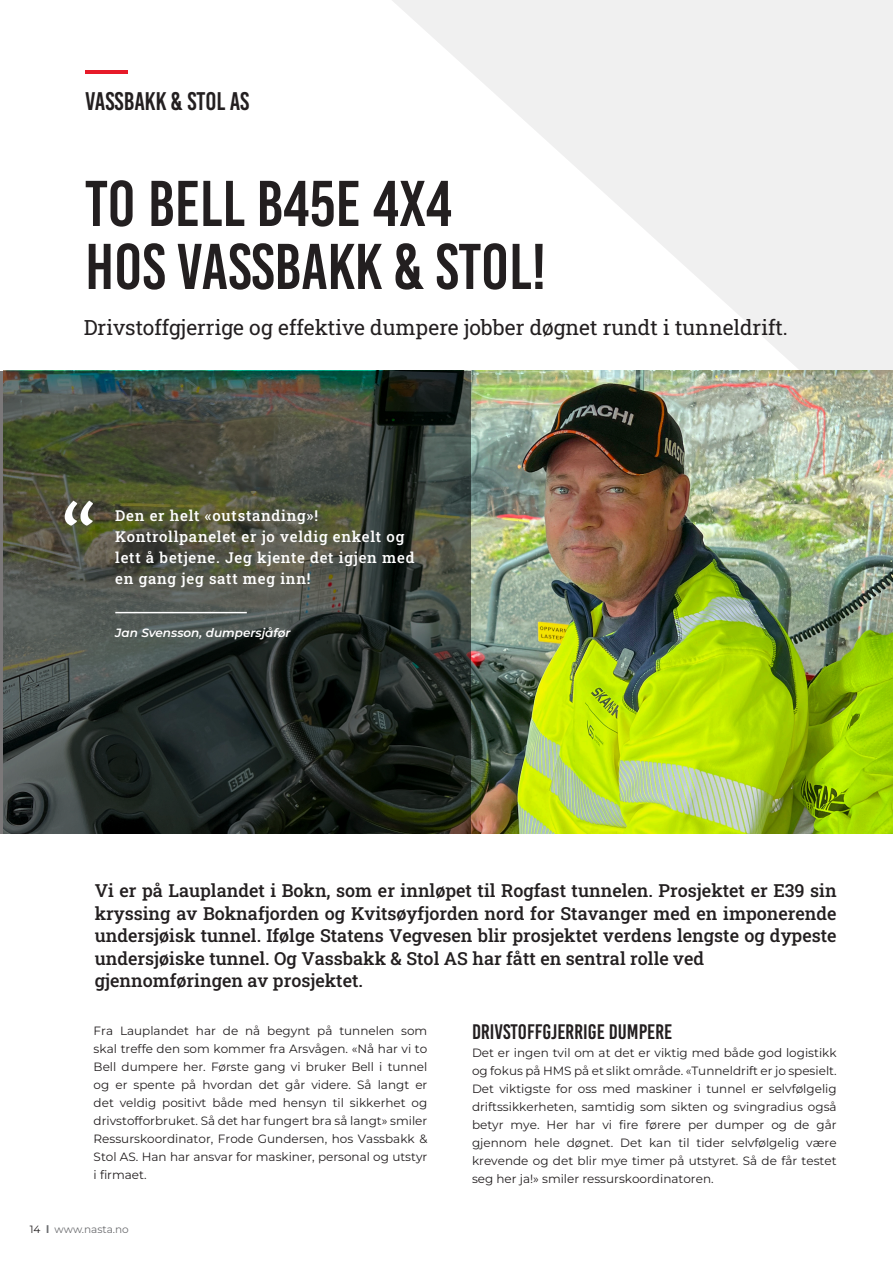
<style>
.page{position:relative;width:893px;height:1263px;background:#fff}
.page>*{position:absolute;margin:0;border:0;box-sizing:border-box;transform-origin:0 0}
.t1{font:120px "Alegreya Sans";color:#fff}
.t2{font:64.5px "Bebas Kai";color:#231f20}
.H6_Left{font:25.5px "Bebas Kai";color:#231f20}
.Small_Text{font:21px "Roboto Slab";color:#231f20}
.Small_Text-2{font:21px "Bebas Kai";color:#231f20}
.Small_Text-3{font:500 18px/22.5px "Roboto Slab";color:#231f20;text-align:justify}
.Small_Text-4{font:500 15px/21px "Roboto Slab";letter-spacing:.05em;color:#fff}
.Small_Text-5{font:12px/18px "Montserrat";color:#231f20;text-align:justify}
.Body_Text_leading_18{font:italic 600 12px "Montserrat";color:#fff}
.t3{font:10.5px "Montserrat";color:#6c6d70}
.s1{color:#231f20}
.s2{font-weight:700}
</style>
<div class="page">
<svg style="left:0;top:371px;width:373px;height:462px;background:#3d4339"></svg>
<hr style="left:115px;top:612px;width:132px;height:1px;background:#fff">
<img style="left:373px;top:0;width:520px;height:834px">
<hr style="left:85px;top:70px;width:42px;height:4px;background:#e71a29">
<p class="H6_Left" style="left:85px;top:87px;width:166px">VASSBAKK &amp; STOL AS</p>
<h5 class="t2" style="left:85px;top:169px;width:369px">TO BELL B45E 4X4</h5>
<h5 class="t2" style="left:85px;top:232px;width:463px">HOS VASSBAKK &amp; STOL!</h5>
<p class="Small_Text" style="left:84px;top:313px;width:706px">Drivstoffgjerrige og effektive dumpere jobber døgnet rundt i tunneldrift.</p>
<p class="t1" style="left:61px;top:456px;width:37px">“</p>
<p class="Small_Text-4" style="left:115px;top:504px;width:301px">Den er helt «outstanding»!<br>Kontrollpanelet er jo veldig enkelt og lett å betjene. Jeg kjente det igjen med</p>
<p class="Small_Text-4" style="left:115px;top:567px;width:197px">en gang jeg satt meg inn!</p>
<p class="Body_Text_leading_18" style="left:115px;top:625px;width:177px">Jan Svensson, dumpersjåfør</p>
<p class="Small_Text-3" style="left:95px;top:879px;width:743px">Vi er på Lauplandet i Bokn, som er innløpet til Rogfast tunnelen. Prosjektet er E39 sin kryssing av Boknafjorden og Kvitsøyfjorden nord for Stavanger med en imponerende undersjøisk tunnel. Ifølge Statens Vegvesen blir prosjektet verdens lengste og dypeste undersjøiske tunnel. Og Vassbakk &amp; Stol AS har fått en sentral rolle ved</p>
<p class="Small_Text-3" style="left:95px;top:969px;width:270px">gjennomføringen av prosjektet.</p>
<p class="Small_Text-5" style="left:94px;top:1021px;width:335px">Fra Lauplandet har de nå begynt på tunnelen som skal treffe den som kommer fra Arsvågen. «Nå har vi to Bell dumpere her. Første gang vi bruker Bell i tunnel og er spente på hvordan det går videre. Så langt er det veldig positivt både med hensyn til sikkerhet og drivstofforbruket. Så det har fungert bra så langt» smiler Ressurskoordinator, Frode Gundersen, hos Vassbakk &amp; Stol AS. Han har ansvar for maskiner, personal og utstyr i firmaet.</p>
<p class="Small_Text-2" style="left:472px;top:1020px;width:202px">DRIVSTOFFGJERRIGE DUMPERE</p>
<p class="Small_Text-5" style="left:472px;top:1043px;width:366px">Det er ingen tvil om at det er viktig med både god logistikk og fokus på HMS på et slikt område. «Tunneldrift er jo spesielt.<br>Det viktigste for oss med maskiner i tunnel er selvfølgelig driftssikkerheten, samtidig som sikten og svingradius også betyr mye. Her har vi fire førere per dumper og de går gjennom hele døgnet. Det kan til tider selvfølgelig være krevende og det blir mye timer på utstyret. Så de får testet seg her ja!» smiler ressurskoordinatoren.</p>
<p class="t3" style="left:30px;top:1222px;width:101px"><span class="s1">14</span> <span class="s2">l</span> www.nasta.no</p>
</div>
